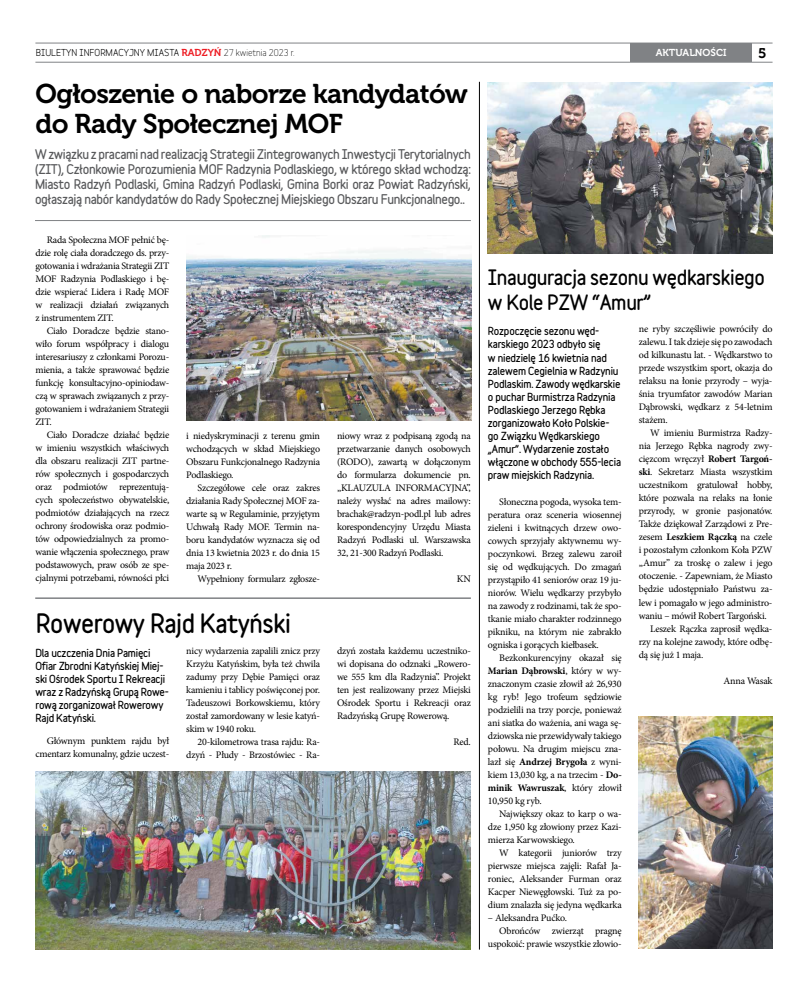
<style>
.page{position:relative;width:808px;height:993px;background:#fff}
.page>*{position:absolute;margin:0;border:0;box-sizing:border-box;transform-origin:0 0}
.t1{font:27px/30px "Museo 700";letter-spacing:-.02em;color:#000}
.t2{font:900 24px "Variable";letter-spacing:-.02em;color:#000}
.t3{font:900 19px/25px "Variable";letter-spacing:-.02em;color:#000}
.t4{font:14px "Museo 700";color:#000}
.t5{font:900 12px/15px "Variable";letter-spacing:-.03em;color:#58595b;text-align:justify}
.t6{font:10px/13px "Minion Pro";letter-spacing:-.02em;color:#000;text-align:justify}
.t7{font:900 10px/13px "Variable";letter-spacing:-.02em;color:#000}
.t8{font:700 10px "Minion Pro";letter-spacing:-.02em;color:#000}
.t9{font:10px "Museo 700";color:#fff}
.t10{font:700 9px "Variable";color:#000}
.s1{font-family:"Museo 700";font-weight:400;font-size:10px;color:#ed1d24}
.s2{font-weight:400}
.s3{font-weight:700}
</style>
<div class="page">
<hr style="left:35px;top:43px;width:737px;height:1px;background:#808285">
<hr style="left:35px;top:62px;width:737px;height:1px;background:#808285">
<div style="left:631px;top:43px;width:121px;height:19px;background:#808285"></div>
<hr style="left:35px;top:220px;width:436px;height:1px;background:#808285">
<hr style="left:479px;top:82px;width:1px;height:867px;background:#000">
<hr style="left:35px;top:597px;width:436px;height:1px;background:#808285">
<img style="left:639px;top:716px;width:133px;height:231px">
<img style="left:186px;top:235px;width:285px;height:185px">
<img style="left:35px;top:771px;width:436px;height:178px">
<img style="left:488px;top:82px;width:284px;height:171px">
<p class="t9" style="left:656px;top:47px;width:72px">AKTUALNOŚCI</p>
<p class="t10" style="left:36px;top:45px;width:260px">BIULETYN INFORMACYJNY MIASTA <span class="s1">RADZYŃ</span> <span class="s2">27 kwietnia 2023 r.</span></p>
<h3 class="t4" style="left:758px;top:45px;width:10px">5</h3>
<h1 class="t1" style="left:35px;top:78px;width:434px">Ogłoszenie o naborze kandydatów do Rady Społecznej MOF</h1>
<p class="t5" style="left:35px;top:146px;width:437px">W związku z pracami nad realizacją Strategii Zintegrowanych Inwestycji Terytorialnych (ZIT), Członkowie Porozumienia MOF Radzynia Podlaskiego, w którego skład wchodzą:<br>Miasto Radzyń Podlaski, Gmina Radzyń Podlaski, Gmina Borki oraz Powiat Radzyński, ogłaszają nabór kandydatów do Rady Społecznej Miejskiego Obszaru Funkcjonalnego..</p>
<p class="t6" style="left:35px;top:233px;width:135px;text-indent:11px">Rada Społeczna MOF pełnić bę&shy;dzie rolę ciała doradczego ds. przy&shy;gotowania i wdrażania Strategii ZIT MOF Radzynia Podlaskiego i bę&shy;dzie wspierać Lidera i Radę MOF w realizacji działań związanych z instrumentem ZIT.</p>
<p class="t6" style="left:35px;top:324px;width:135px;text-indent:11px">Ciało Doradcze będzie stano&shy;wiło forum współpracy i dialogu interesariuszy z członkami Porozu&shy;mienia, a także sprawować będzie funkcję konsultacyjno-opiniodaw&shy;czą w sprawach związanych z przy&shy;gotowaniem i wdrażaniem Strategii ZIT.</p>
<p class="t6" style="left:35px;top:428px;width:135px;text-indent:11px">Ciało Doradcze działać będzie w imieniu wszystkich właściwych dla obszaru realizacji ZIT partne&shy;rów społecznych i gospodarczych oraz podmiotów reprezentują&shy;cych społeczeństwo obywatelskie, podmiotów działających na rzecz ochrony środowiska oraz podmio&shy;tów odpowiedzialnych za promo&shy;wanie włączenia społecznego, praw podstawowych, praw osób ze spe&shy;cjalnymi potrzebami, równości płci</p>
<p class="t6" style="left:186px;top:429px;width:135px">i niedyskryminacji z terenu gmin wchodzących w skład Miejskiego Obszaru Funkcjonalnego Radzynia Podlaskiego.</p>
<p class="t6" style="left:186px;top:481px;width:135px;text-indent:11px">Szczegółowe cele oraz zakres działania Rady Społecznej MOF za&shy;warte są w Regulaminie, przyjętym Uchwałą Rady MOF. Termin na&shy;boru kandydatów wyznacza się od dnia 13 kwietnia 2023 r. do dnia 15 maja 2023 r.</p>
<p class="t6" style="left:198px;top:572px;width:124px">Wypełniony formularz zgłosze-</p>
<h2 class="t2" style="left:36px;top:604px;width:256px">Rowerowy Rajd Katyński</h2>
<p class="t7" style="left:35px;top:645px;width:135px">Dla uczczenia Dnia Pamięci<br>Ofiar Zbrodni Katyńskiej Miej&shy;ski Ośrodek Sportu I Rekreacji wraz z Radzyńską Grupą Rowe&shy;rową zorganizował Rowerowy<br>Rajd Katyński.</p>
<p class="t6" style="left:35px;top:734px;width:135px;text-align:right">Głównym punktem rajdu był cmentarz komunalny, gdzie uczest-</p>
<p class="t6" style="left:186px;top:643px;width:135px">nicy wydarzenia zapalili znicz przy Krzyżu Katyńskim, była też chwila zadumy przy Dębie Pamięci oraz kamieniu i tablicy poświęconej por.<br>Tadeuszowi Borkowskiemu, który został zamordowany w lesie katyń&shy;skim w 1940 roku.</p>
<p class="t6" style="left:186px;top:734px;width:135px;text-align:right">20-kilometrowa trasa rajdu: Ra&shy;dzyń - Płudy - Brzostówiec - Ra-</p>
<p class="t6" style="left:337px;top:429px;width:135px">niowy wraz z podpisaną zgodą na przetwarzanie danych osobowych (RODO), zawartą w dołączonym do formularza dokumencie pn. „KLAUZULA INFORMACYJNA”, należy wysłać na adres mailowy: brachak@radzyn-podl.pl lub adres korespondencyjny Urzędu Miasta Radzyń Podlaski ul. Warszawska 32, 21-300 Radzyń Podlaski.</p>
<p class="t6" style="left:457px;top:572px;width:15px">KN</p>
<p class="t6" style="left:337px;top:643px;width:135px">dzyń została każdemu uczestniko&shy;wi dopisana do odznaki „Rowero&shy;we 555 km dla Radzynia”. Projekt ten jest realizowany przez Miejski Ośrodek Sportu i Rekreacji oraz Radzyńską Grupę Rowerową.</p>
<p class="t6" style="left:453px;top:734px;width:19px">Red.</p>
<h3 class="t3" style="left:488px;top:264px;width:278px">Inauguracja sezonu wędkarskiego w Kole PZW “Amur”</h3>
<p class="t7" style="left:488px;top:324px;width:135px">Rozpoczęcie sezonu węd&shy;karskiego 2023 odbyło się<br>w niedzielę 16 kwietnia nad zalewem Cegielnia w Radzyniu<br>Podlaskim. Zawody wędkarskie o puchar Burmistrza Radzynia<br>Podlaskiego Jerzego Rębka zorganizowało Koło Polskie&shy;go Związku Wędkarskiego „Amur”. Wydarzenie zostało włączone w obchody 555-lecia praw miejskich Radzynia.</p>
<p class="t6" style="left:488px;top:495px;width:135px;text-indent:11px">Słoneczna pogoda, wysoka tem&shy;peratura oraz sceneria wiosennej zieleni i kwitnących drzew owo&shy;cowych sprzyjały aktywnemu wy&shy;poczynkowi. Brzeg zalewu zaroił się od wędkujących. Do zmagań przystąpiło 41 seniorów oraz 19 ju&shy;niorów. Wielu wędkarzy przybyło na zawody z rodzinami, tak że spo&shy;tkanie miało charakter rodzinnego pikniku, na którym nie zabrakło ogniska i gorących kiełbasek.</p>
<p class="t6" style="left:488px;top:651px;width:135px;text-indent:11px">Bezkonkurencyjny okazał się <span class="s3">Marian Dąbrowski</span>, który w wy&shy;znaczonym czasie złowił aż 26,930 kg ryb! Jego trofeum sędziowie podzielili na trzy porcje, ponieważ ani siatka do ważenia, ani waga sę&shy;dziowska nie przewidywały takiego połowu. Na drugim miejscu zna&shy;lazł się <span class="s3">Andrzej Brygoła</span> z wyni&shy;kiem 13,030 kg, a na trzecim - <span class="s3">Do&shy;minik Wawruszak</span>, który złowił 10,950 kg ryb.</p>
<p class="t6" style="left:488px;top:807px;width:135px;text-indent:11px">Największy okaz to karp o wa&shy;dze 1,950 kg złowiony przez Kazi&shy;mierza Karwowskiego.</p>
<p class="t6" style="left:488px;top:846px;width:135px;text-indent:11px">W kategorii juniorów trzy pierwsze miejsca zajęli: Rafał Ja&shy;roniec, Aleksander Furman oraz Kacper Niewęgłowski. Tuż za po&shy;dium znalazła się jedyna wędkarka</p>
<p class="t6" style="left:488px;top:911px;width:81px">– Aleksandra Pućko.</p>
<p class="t6" style="left:499px;top:924px;width:124px">Obrońców zwierząt pragnę</p>
<p class="t6" style="left:488px;top:937px;width:135px">uspokoić: prawie wszystkie złowio-</p>
<p class="t6" style="left:639px;top:322px;width:135px">ne ryby szczęśliwie powróciły do zalewu. I tak dzieje się po zawodach od kilkunastu lat. - Wędkarstwo to przede wszystkim sport, okazja do relaksu na łonie przyrody – wyja&shy;śnia tryumfator zawodów Marian Dąbrowski, wędkarz z 54-letnim stażem.</p>
<p class="t6" style="left:650px;top:426px;width:124px">W imieniu Burmistrza Radzy-</p>
<p class="t6" style="left:639px;top:439px;width:135px">nia Jerzego Rębka nagrody zwy-</p>
<p class="t6" style="left:639px;top:452px;width:135px">cięzcom wręczył <span class="s3">Robert Targoń-</span></p>
<p class="t6" style="left:639px;top:465px;width:135px"><span class="s3">ski</span>. Sekretarz Miasta wszystkim</p>
<p class="t6" style="left:639px;top:478px;width:135px">uczestnikom gratulował hobby,</p>
<p class="t6" style="left:639px;top:491px;width:135px">które pozwala na relaks na łonie</p>
<p class="t6" style="left:639px;top:504px;width:135px">przyrody, w gronie pasjonatów.</p>
<p class="t6" style="left:639px;top:517px;width:135px">Także dziękował Zarządowi z Pre-</p>
<p class="t8" style="left:639px;top:530px;width:135px"><span class="s2">zesem</span> Leszkiem Rączką <span class="s2">na czele</span></p>
<p class="t6" style="left:639px;top:543px;width:135px">i pozostałym członkom Koła PZW</p>
<p class="t6" style="left:639px;top:556px;width:135px">„Amur” za troskę o zalew i jego</p>
<p class="t6" style="left:639px;top:569px;width:135px">otoczenie. - Zapewniam, że Miasto</p>
<p class="t6" style="left:639px;top:582px;width:135px">będzie udostępniało Państwu za-</p>
<p class="t6" style="left:639px;top:595px;width:135px">lew i pomagało w jego administro-</p>
<p class="t6" style="left:639px;top:608px;width:129px">waniu – mówił Robert Targoński.</p>
<p class="t6" style="left:650px;top:621px;width:124px">Leszek Rączka zaprosił wędka-</p>
<p class="t6" style="left:639px;top:634px;width:135px">rzy na kolejne zawody, które odbę-</p>
<p class="t6" style="left:639px;top:647px;width:66px">dą się już 1 maja.</p>
<p class="t6" style="left:723px;top:673px;width:51px">Anna Wasak</p>
</div>
